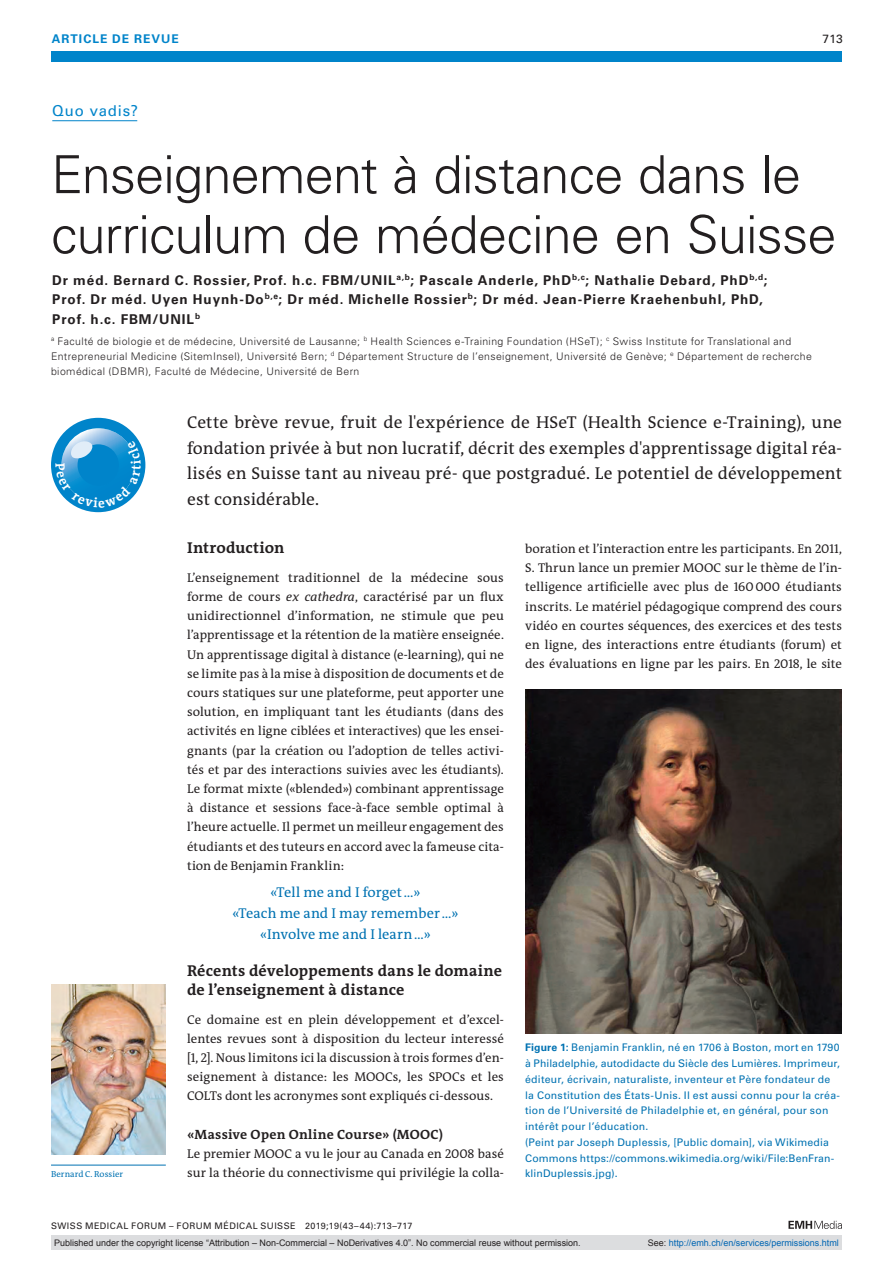
<style>
.page{position:relative;width:893px;height:1263px;background:#fff}
.page>*{position:absolute;margin:0;border:0;box-sizing:border-box;transform-origin:0 0}
.t1{font:300 52.5px/60px "Univers LT Std";letter-spacing:-.02em;color:#231f20}
.t2{font:17.25px/25.5px "The Antiqua B W5 Plain";color:#231f20;text-align:justify}
.t3{font:700 15.75px/19.2px "The Antiqua B W7";letter-spacing:.01em;color:#231f20}
.t4{font:15px "Univers LT Std";letter-spacing:.055em;color:#0084ca}
.t5{font:14.25px/21px "The Antiqua B W5 Plain";color:#0072b2;text-align:center}
.t6{font:700 13.5px/19.2px "Univers LT Std";letter-spacing:.065em;color:#231f20}
.t7{font:700 13.5px "The Antiqua B W7";letter-spacing:.02em;color:#231f20}
.t8{font:12.75px/19.2px "The Antiqua B W5 Plain";letter-spacing:.005em;color:#231f20;text-align:justify}
.t9{font:700 12px "Univers LT Std";letter-spacing:.085em;color:#0084ca}
.t10{font:12px "Univers LT Std";color:#231f20}
.t11{font:10.5px/15.8px "Univers LT Std";letter-spacing:.015em;color:#0072b2}
.t12{font:300 10.5px/15px "Univers LT Std";letter-spacing:.04em;color:#231f20}
.t13{font:9px "Arial";color:#231f20}
.t14{font:9px "Univers LT Std";letter-spacing:.05em;color:#231f20}
.t15{font:9px "Arial";color:#0166b3}
.t16{font:8.7px "The Antiqua B W5 Plain";letter-spacing:.01em;color:#0072b2}
.s1{font-style:italic}
.s2{font-weight:700}
.s3{color:#231f20}
</style>
<div class="page">
<div style="left:51px;top:51px;width:791px;height:11px;background:#0084ca"></div>
<svg style="left:788px;top:1221px;width:54px;height:8px"></svg>
<hr style="left:52px;top:120px;width:85px;height:1px;background:#0084ca">
<hr style="left:51px;top:1165px;width:115px;height:1px;background:#0072b2">
<img style="left:51px;top:984px;width:115px;height:170px">
<img style="left:525px;top:689px;width:317px;height:344px">
<div style="left:51px;top:1235px;width:791px;height:15px;background:#dcdddf"></div>
<svg style="left:51px;top:418px;width:94px;height:94px"></svg>
<p class="t9" style="left:52px;top:31px;width:128px">ARTICLE DE REVUE</p>
<p class="t10" style="left:823px;top:31px;width:22px">713</p>
<p class="t4" style="left:52px;top:102px;width:87px">Quo vadis?</p>
<h1 class="t1" style="left:51px;top:145px;width:787px">Enseignement à distance dans le curriculum de médecine en Suisse</h1>
<p class="t6" style="left:52px;top:271px;width:717px">Dr méd. Bernard C. Rossier, Prof. h.c. FBM/UNIL<sup>a,b</sup>; Pascale Anderle, PhD<sup>b,c</sup>; Nathalie Debard, PhD<sup>b,d</sup>;<br>Prof. Dr méd. Uyen Huynh-Do<sup>b,e</sup>; Dr méd. Michelle Rossier<sup>b</sup>; Dr méd. Jean-Pierre Kraehenbuhl, PhD,<br>Prof. h.c. FBM/UNIL<sup>b</sup></p>
<p class="t12" style="left:51px;top:334px;width:762px"><sup>a</sup> Faculté de biologie et de médecine, Université de Lausanne; <sup>b</sup> Health Sciences e-Training Foundation (HSeT); <sup>c</sup> Swiss Institute for Translational and<br>Entrepreneurial Medicine (SitemInsel), Université Bern; <sup>d</sup> Département Structure de l’enseignement, Université de Genève; <sup>e</sup> Département de recherche biomédical (DBMR), Faculté de Médecine, Université de Bern</p>
<p class="t2" style="left:187px;top:410px;width:656px">Cette brève revue, fruit de l'expérience de HSeT (Health Science e-Training), une fondation privée à but non lucratif, décrit des exemples d'apprentissage digital réa&shy;lisés en Suisse tant au niveau pré- que postgradué. Le potentiel de développement est considérable.</p>
<p class="t3" style="left:187px;top:538px;width:99px">Introduction</p>
<p class="t8" style="left:187px;top:568px;width:318px">L’enseignement traditionnel de la médecine sous forme de cours <span class="s1">ex cathedra</span>, caractérisé par un flux unidirectionnel d’information, ne stimule que peu l’apprentissage et la rétention de la matière enseignée.<br>Un apprentissage digital à distance (e-learning), qui ne se limite pas à la mise à disposition de documents et de cours statiques sur une plateforme, peut apporter une solution, en impliquant tant les étudiants (dans des activités en ligne ciblées et interactives) que les ensei&shy;gnants (par la création ou l’adoption de telles activi&shy;tés et par des interactions suivies avec les étudiants).<br>Le format mixte («blended») combinant apprentissage à distance et sessions face-à-face semble optimal à l’heure actuelle. Il permet un meilleur engagement des étudiants et des tuteurs en accord avec la fameuse cita&shy;tion de Benjamin Franklin:</p>
<p class="t5" style="left:232px;top:882px;width:228px">«Tell me and I forget…»<br>«Teach me and I may remember…» «Involve me and I learn…»</p>
<p class="t3" style="left:187px;top:961px;width:316px">Récents développements dans le domaine de l’enseignement à distance</p>
<p class="t8" style="left:187px;top:1010px;width:318px">Ce domaine est en plein développement et d’excel&shy;lentes revues sont à disposition du lecteur interessé [1, 2]. Nous limitons ici la discussion à trois formes d’en&shy;seignement à distance: les MOOCs, les SPOCs et les COLTs dont les acronymes sont expliqués ci-dessous.</p>
<p class="t7" style="left:187px;top:1125px;width:257px">«Massive Open Online Course» (MOOC)</p>
<p class="t8" style="left:187px;top:1144px;width:318px">Le premier MOOC a vu le jour au Canada en 2008 basé sur la théorie du connectivisme qui privilégie la colla-</p>
<p class="t8" style="left:525px;top:539px;width:318px">boration et l’interaction entre les participants. En 2011, S. Thrun lance un premier MOOC sur le thème de l’in&shy;telligence artificielle avec plus de 160000 étudiants inscrits. Le matériel pédagogique comprend des cours vidéo en courtes séquences, des exercices et des tests en ligne, des interactions entre étudiants (forum) et des évaluations en ligne par les pairs. En 2018, le site</p>
<p class="t11" style="left:525px;top:1040px;width:316px"><span class="s2">Figure 1:</span> Benjamin Franklin, né en 1706 à Boston, mort en 1790 à Philadelphie, autodidacte du Siècle des Lumières. Imprimeur, éditeur, écrivain, naturaliste, inventeur et Père fondateur de la Constitution des États-Unis. Il est aussi connu pour la créa&shy;tion de l’Université de Philadelphie et, en général, pour son intérêt pour l’éducation.<br>(Peint par Joseph Duplessis, [Public domain], via Wikimedia Commons https://commons.wikimedia.org/wiki/File:BenFran&shy;klinDuplessis.jpg).</p>
<p class="t16" style="left:51px;top:1169px;width:74px">Bernard C. Rossier</p>
<p class="t14" style="left:51px;top:1220px;width:363px">SWISS MEDICAL FORUM – FORUM MÉDICAL SUISSE 2019;19(43–44):713–717</p>
<p class="t13" style="left:54px;top:1237px;width:528px">Published under the copyright license “Attribution – Non-Commercial – NoDerivatives 4.0”. No commercial reuse without permission.</p>
<p class="t15" style="left:648px;top:1237px;width:193px"><span class="s3">See:</span> http://emh.ch/en/services/permissions.html</p>
</div>
